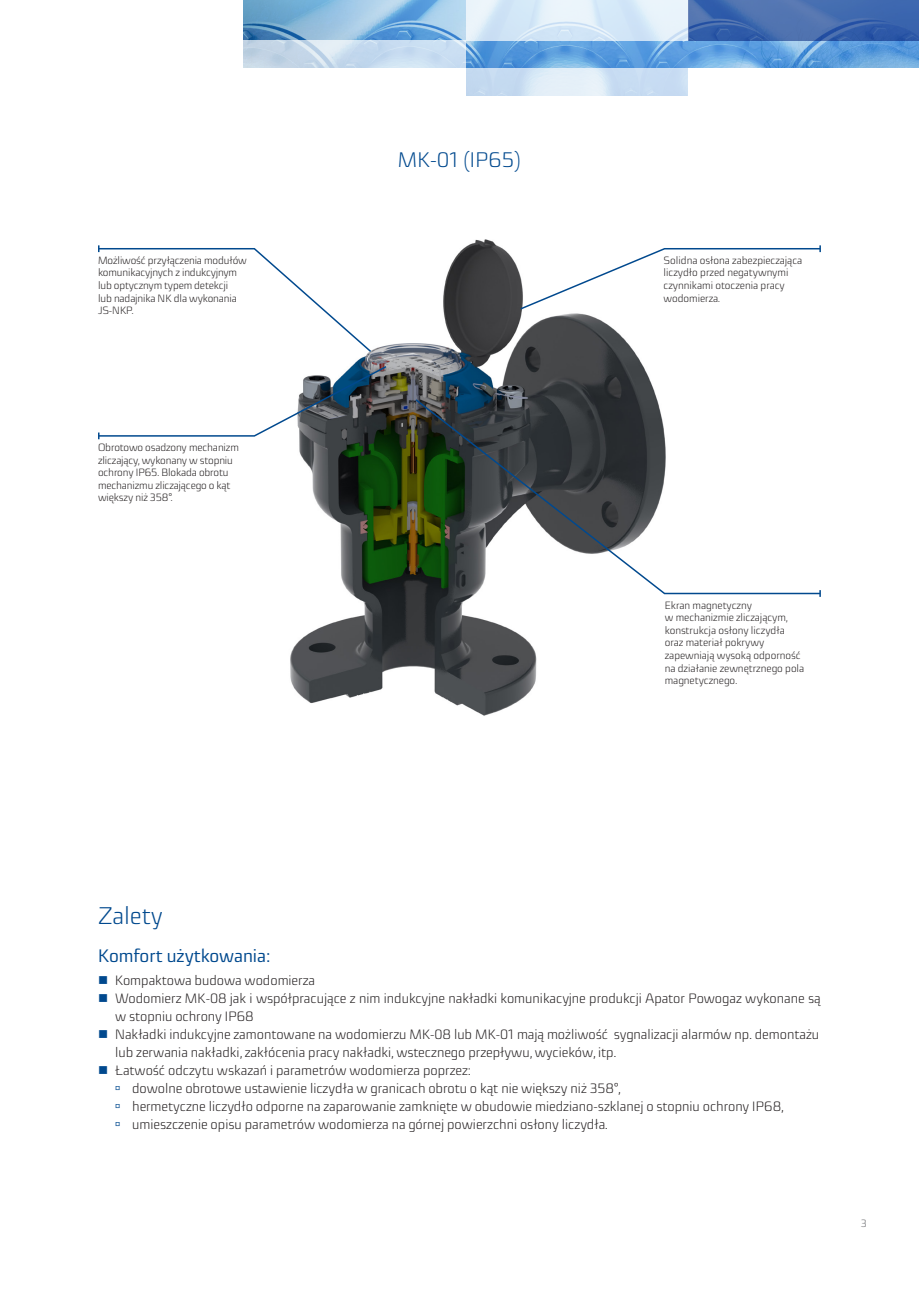
<style>
.page{position:relative;width:919px;height:1289px;background:#fff}
.page>*{position:absolute;margin:0;border:0;box-sizing:border-box;transform-origin:0 0}
._01_Nagłówek{font:300 24px "Sica";letter-spacing:-.005em;color:#01498e}
._01_Nagłówek-2{font:300 21px "Sica";color:#01498e}
._03_Śródtytuł{font:18px "Sica";color:#01498e}
.t1{font:300 13.5px/18px "Sica";color:#231f20}
.t2{font:300 10.5px/12.6px "Sica";letter-spacing:-.01em;color:#231f20}
.t3{font:300 10.5px "Sica";color:#6c6d70}
.s1{color:#01498e}
</style>
<div class="page">
<img style="left:243px;top:0;width:675px;height:68px">
<svg style="left:465px;top:0;width:223px;height:40px;fill:#d6eaf8"></svg>
<svg style="left:688px;top:0;width:230px;height:40px"></svg>
<svg style="left:243px;top:40px;width:222px;height:28px;fill:#c7daef"></svg>
<svg style="left:466px;top:68px;width:222px;height:28px;fill:#c8ddf3"></svg>
<img style="left:290px;top:239px;width:367px;height:477px">
<svg style="left:98px;top:245px;width:274px;height:108px"></svg>
<svg style="left:414px;top:398px;width:407px;height:197px"></svg>
<svg style="left:518px;top:245px;width:303px;height:66px"></svg>
<svg style="left:98px;top:364px;width:290px;height:75px"></svg>
<p class="_01_Nagłówek-2" style="left:398px;top:144px;width:125px">MK-01 (IP65)</p>
<p class="t2" style="left:98px;top:254px;width:150px">Możliwość przyłączenia modułów komunikacyjnych z indukcyjnym lub optycznym typem detekcji<br>lub nadajnika NK dla wykonania<br>JS-NKP.</p>
<p class="t2" style="left:663px;top:254px;width:140px">Solidna osłona zabezpieczająca liczydło przed negatywnymi czynnikami otoczenia pracy wodomierza.</p>
<p class="t2" style="left:98px;top:441px;width:142px">Obrotowo osadzony mechanizm zliczający, wykonany w stopniu ochrony IP65. Blokada obrotu mechanizmu zliczającego o kąt większy niż 358°.</p>
<p class="t2" style="left:664px;top:598px;width:141px">Ekran magnetyczny<br>w mechanizmie zliczającym, konstrukcja osłony liczydła oraz materiał pokrywy zapewniają wysoką odporność na działanie zewnętrznego pola magnetycznego.</p>
<p class="_01_Nagłówek" style="left:98px;top:898px;width:66px">Zalety</p>
<p class="_03_Śródtytuł" style="left:98px;top:942px;width:174px">Komfort użytkowania:</p>
<p class="t1" style="left:115px;top:970px;width:201px">Kompaktowa budowa wodomierza</p>
<p class="t1" style="left:115px;top:988px;width:707px">Wodomierz MK-08 jak i współpracujące z nim indukcyjne nakładki komunikacyjne produkcji Apator Powogaz wykonane są w stopniu ochrony IP68</p>
<p class="t1" style="left:115px;top:1024px;width:705px">Nakładki indukcyjne zamontowane na wodomierzu MK-08 lub MK-01 mają możliwość sygnalizacji alarmów np. demontażu lub zerwania nakładki, zakłócenia pracy nakładki, wstecznego przepływu, wycieków, itp.</p>
<p class="t1" style="left:115px;top:1060px;width:357px">Łatwość odczytu wskazań i parametrów wodomierza poprzez:</p>
<p class="t1" style="left:115px;top:1078px;width:507px"><span class="s1">→</span> dowolne obrotowe ustawienie liczydła w granicach obrotu o kąt nie większy niż 358°,</p>
<p class="t1" style="left:115px;top:1096px;width:670px"><span class="s1">→</span> hermetyczne liczydło odporne na zaparowanie zamknięte w obudowie miedziano-szklanej o stopniu ochrony IP68,</p>
<p class="t1" style="left:115px;top:1114px;width:494px"><span class="s1">→</span> umieszczenie opisu parametrów wodomierza na górnej powierzchni osłony liczydła.</p>
<p class="t3" style="left:860px;top:1215px;width:7px">3</p>
</div>
